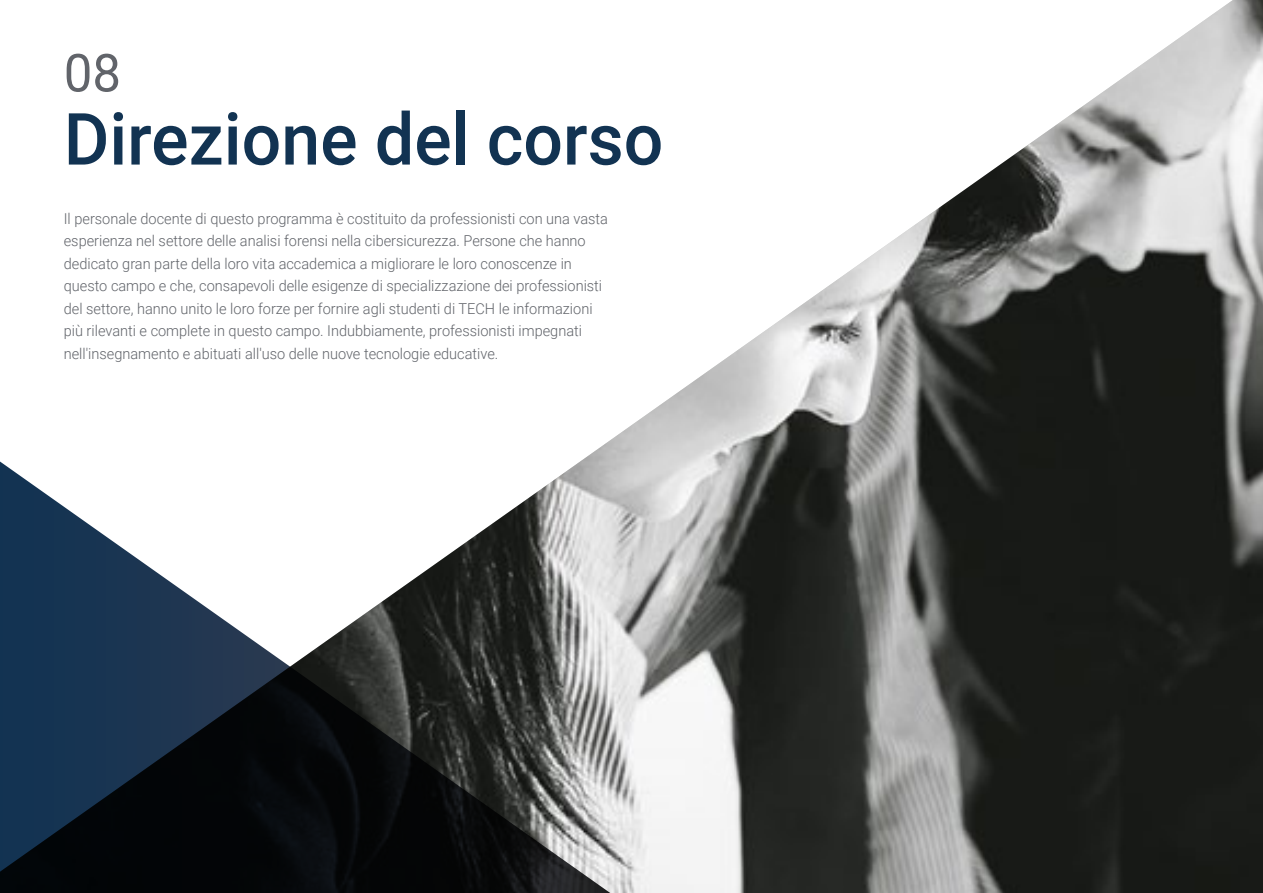
<style>
.page{position:relative;width:1263px;height:893px;background:#fff}
.page>*{position:absolute;margin:0;border:0;box-sizing:border-box;transform-origin:0 0}
.t1{font:500 72px "Roboto";color:#123352}
.t2{font:52.5px "Roboto";color:#61646a}
.t3{font:300 15px/22.5px "Roboto";color:#61646a}
</style>
<div class="page">
<img style="left:602px;top:0;width:661px;height:893px">
<svg style="left:0;top:446px;width:640px;height:447px"></svg>
<h2 class="t2" style="left:64px;top:36px;width:59px">08</h2>
<h1 class="t1" style="left:64px;top:89px;width:601px">Direzione del corso</h1>
<p class="t3" style="left:64px;top:207px;width:546px">Il personale docente di questo programma è costituito da professionisti con una vasta esperienza nel settore delle analisi forensi nella cibersicurezza. Persone che hanno dedicato gran parte della loro vita accademica a migliorare le loro conoscenze in questo campo e che, consapevoli delle esigenze di specializzazione dei professionisti del settore, hanno unito le loro forze per fornire agli studenti di TECH le informazioni più rilevanti e complete in questo campo. Indubbiamente, professionisti impegnati nell'insegnamento e abituati all'uso delle nuove tecnologie educative.</p>
</div>
